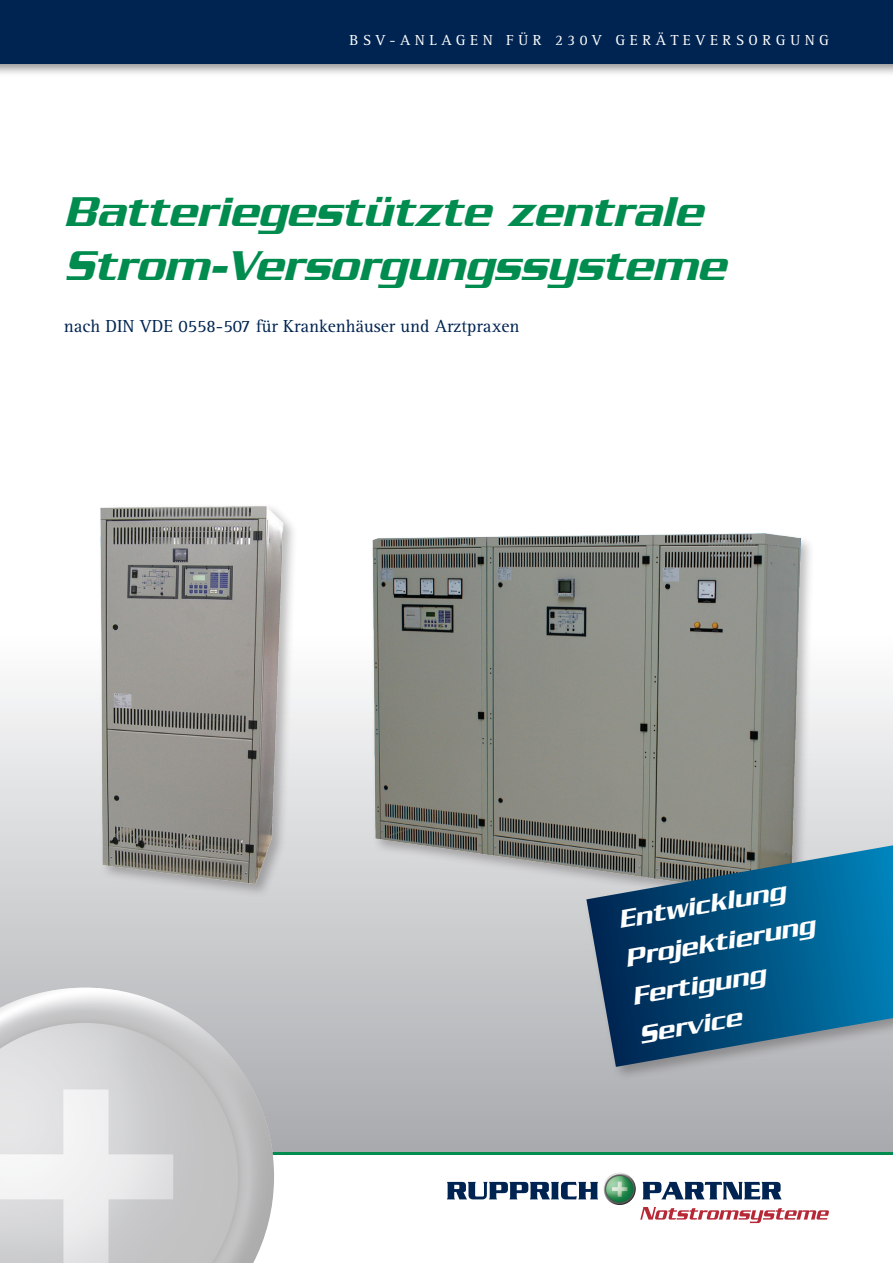
<style>
.page{position:relative;width:893px;height:1263px;background:#fff}
.page>*{position:absolute;margin:0;border:0;box-sizing:border-box;transform-origin:0 0}
.t1{font:italic 500 45px/54px "Serpentine LT";color:#008c4e}
.t2{font:italic 500 27px/39px "Serpentine LT";color:#fff}
.t3{font:18px "Rotis Serif";color:#002451}
.t4{font:15px "Rotis Serif";letter-spacing:.3em;color:#fff}
</style>
<div class="page">
<div style="left:0;top:631px;width:893px;height:523px;background:linear-gradient(to bottom,#fdfdfe,#a8a9ad)"></div>
<svg style="left:640px;top:1207px;width:189px;height:16px"></svg>
<svg style="left:642px;top:1182px;width:140px;height:17px"></svg>
<svg style="left:447px;top:1182px;width:151px;height:17px"></svg>
<img style="left:603px;top:1173px;width:33px;height:32px;border-radius:16px">
<div style="left:0;top:0;width:893px;height:77px;background:#231f20;opacity:.5"></div>
<div style="left:0;top:0;width:893px;height:64px;background:#002451"></div>
<div style="left:370px;top:531px;width:445px;height:376px;background:#231f20;opacity:.3"></div>
<img style="left:373px;top:534px;width:427px;height:358px">
<img style="left:87px;top:506px;width:210px;height:391px">
<div style="left:584px;top:827px;width:309px;height:254px;background:#231f20;opacity:.3"></div>
<svg style="left:586px;top:845px;width:307px;height:222px;background:#286588"></svg>
<hr style="left:0;top:1152px;width:893px;height:2px;background:#008c4e">
<img style="left:0;top:987px;width:274px;height:276px">
<p class="t4" style="left:350px;top:31px;width:481px">BSV-ANLAGEN FÜR 230V GERÄTEVERSORGUNG</p>
<p class="t1" style="left:64px;top:184px;width:663px">Batteriegestützte zentrale<br>Strom-Versorgungssysteme</p>
<p class="t3" style="left:64px;top:315px;width:457px">nach DIN VDE 0558-507 für Krankenhäuser und Arztpraxen</p>
<p class="t2" style="left:615px;top:900px;width:193px;rotate:-10deg">Entwicklung<br>Projektierung<br>Fertigung<br>Service</p>
</div>
